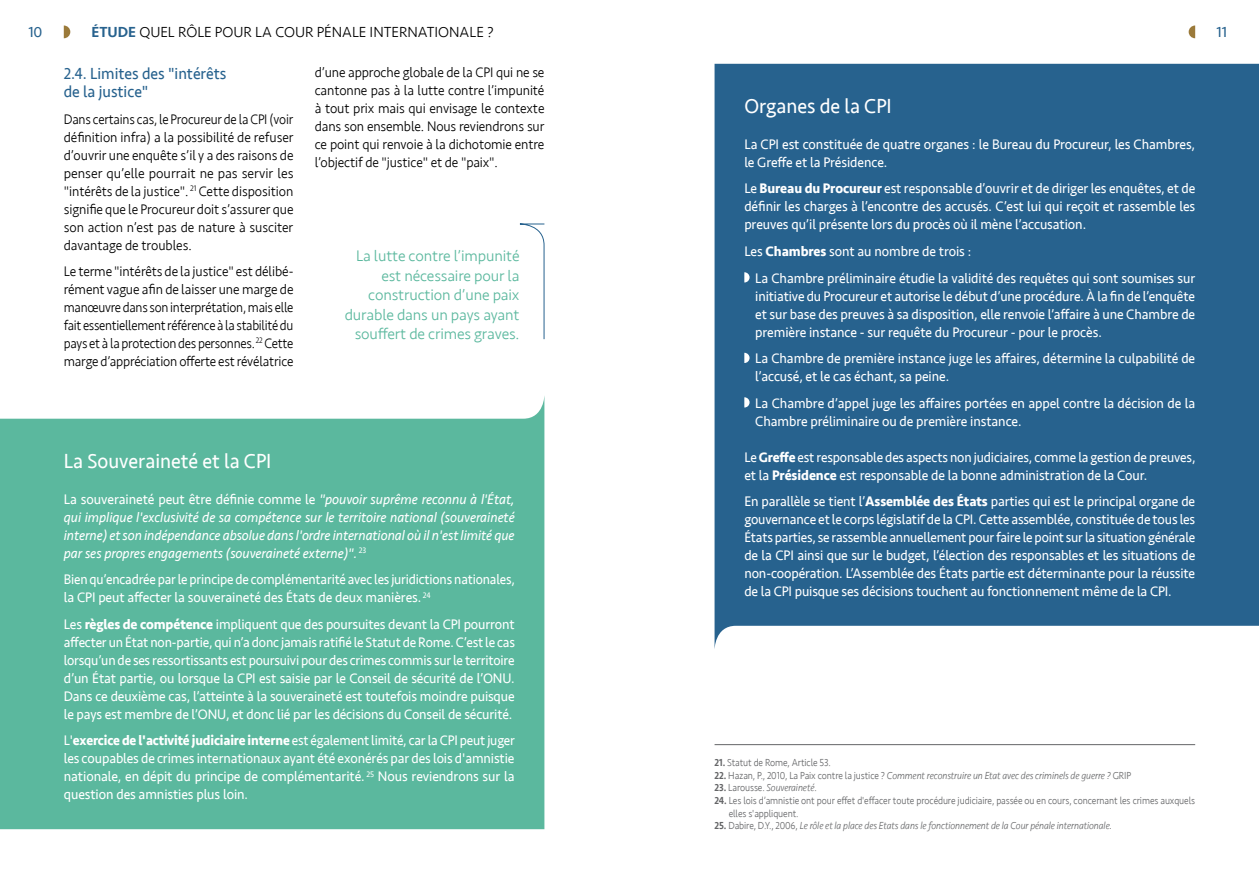
<style>
.page{position:relative;width:1259px;height:893px;background:#fff}
.page>*{position:absolute;margin:0;border:0;box-sizing:border-box;transform-origin:0 0}
.t1{font:21px "Seravek";color:#fff;scale:.95 1}
.t2{font:16.5px/18px "Seravek";color:#27628e;scale:.95 1}
.t3{font:300 15.75px/19.5px "Seravek";letter-spacing:-.01em;color:#5bb89e;text-align:right}
.t4{font:300 15px "Seravek";color:#000}
.t5{font:15px "Seravek";color:#27628e}
.t6{font:14.25px/18px "Seravek";letter-spacing:-.005em;color:#fff;scale:.95 1}
.t7{font:300 14.25px/18px "Seravek";letter-spacing:-.01em;color:#000;text-align:justify;scale:.95 1}
.t8{font:14.25px/18px "Seravek";letter-spacing:-.005em;color:#fff;text-align:justify;scale:.93 1}
.t9{font:300 14.25px/18px "Seravek";letter-spacing:-.01em;color:#000;text-align:justify;scale:.91 1}
.t10{font:italic 14.25px/18px "Seravek";letter-spacing:-.005em;color:#fff;text-align:justify;scale:.96 1}
.t11{font:14.25px/18px "Seravek";letter-spacing:-.005em;color:#fff;text-align:justify;scale:.94 1}
.t12{font:14.25px/18px "Seravek";letter-spacing:-.005em;color:#fff;scale:.92 1}
.t13{font:italic 300 10.5px "Seravek";letter-spacing:-.01em;color:#646567;scale:.9 1}
.t14{font:300 10.5px/12.6px "Seravek";letter-spacing:-.01em;color:#646567;scale:.9 1}
.s1{font-weight:500;color:#27628e}
.s2{font-weight:700}
.s3{font-style:normal}
.s4{font-weight:500}
.s5{font-weight:500;font-style:normal}
</style>
<div class="page">
<svg style="left:64px;top:25px;width:6px;height:13px"></svg>
<div style="left:714px;top:64px;width:545px;height:585px;background:#27628e"></div>
<svg style="left:1188px;top:25px;width:7px;height:13px"></svg>
<hr style="left:714px;top:744px;width:481px;height:1px;background:#646567">
<div style="left:0;top:399px;width:544px;height:430px;background:#5bb89e"></div>
<svg style="left:744px;top:272px;width:5px;height:11px"></svg>
<svg style="left:744px;top:353px;width:5px;height:10px"></svg>
<svg style="left:744px;top:397px;width:5px;height:11px"></svg>
<svg style="left:519px;top:223px;width:26px;height:117px"></svg>
<p class="t5" style="left:28px;top:20px;width:16px">10</p>
<p class="t4" style="left:92px;top:23px;width:404px"><span class="s1">ÉTUDE</span> QUEL RÔLE POUR LA COUR PÉNALE INTERNATIONALE ?</p>
<p class="t5" style="left:1216px;top:20px;width:12px">11</p>
<p class="t2" style="left:64px;top:65px;width:173px">2.4. Limites des "intérêts de la justice"</p>
<p class="t9" style="left:64px;top:110px;width:254px">Dans certains cas, le Procureur de la CPI (voir définition infra) a la possibilité de refuser d’ouvrir une enquête s’il y a des raisons de penser qu’elle pourrait ne pas servir les "intérêts de la justice". <sup>21</sup> Cette disposition signifie que le Procureur doit s’assurer que son action n’est pas de nature à susciter davantage de troubles.</p>
<p class="t7" style="left:64px;top:263px;width:243px">Le terme "intérêts de la justice" est délibé&shy;rément vague afin de laisser une marge de manœuvre dans son interprétation, mais elle fait essentiellement référence à la stabilité du pays et à la protection des personnes. <sup>22</sup> Cette marge d’appréciation offerte est révélatrice</p>
<p class="t7" style="left:315px;top:63px;width:243px">d’une approche globale de la CPI qui ne se cantonne pas à la lutte contre l’impunité à tout prix mais qui envisage le contexte dans son ensemble. Nous reviendrons sur ce point qui renvoie à la dichotomie entre l’objectif de "justice" et de "paix".</p>
<h1 class="t1" style="left:744px;top:90px;width:157px">Organes de la CPI</h1>
<p class="t6" style="left:744px;top:135px;width:476px">La CPI est constituée de quatre organes : le Bureau du Procureur, les Chambres, le Greffe et la Présidence.</p>
<p class="t6" style="left:744px;top:180px;width:476px;text-align:justify">Le <span class="s2">Bureau du Procureur</span> est responsable d’ouvrir et de diriger les enquêtes, et de définir les charges à l’encontre des accusés. C’est lui qui reçoit et rassemble les preuves qu’il présente lors du procès où il mène l’accusation.</p>
<p class="t6" style="left:755px;top:238px;width:465px;line-height:26.5px;text-indent:-11px">Les <span class="s2">Chambres</span> sont au nombre de trois :<br>La Chambre préliminaire étudie la validité des requêtes qui sont soumises sur</p>
<p class="t11" style="left:755px;top:287px;width:469px">initiative du Procureur et autorise le début d’une procédure. À la fin de l’enquête et sur base des preuves à sa disposition, elle renvoie l’affaire à une Chambre de première instance - sur requête du Procureur - pour le procès.</p>
<p class="t6" style="left:755px;top:349px;width:465px">La Chambre de première instance juge les affaires, détermine la culpabilité de l’accusé, et le cas échant, sa peine.</p>
<p class="t6" style="left:755px;top:394px;width:465px">La Chambre d’appel juge les affaires portées en appel contre la décision de la<br>Chambre préliminaire ou de première instance.</p>
<p class="t8" style="left:744px;top:448px;width:486px">Le <span class="s2">Greffe</span> est responsable des aspects non judiciaires, comme la gestion de preuves, et la <span class="s2">Présidence</span> est responsable de la bonne administration de la Cour.</p>
<p class="t6" style="left:744px;top:492px;width:476px;text-align:justify">En parallèle se tient l’<span class="s2">Assemblée des États</span> parties qui est le principal organe de gouvernance et le corps législatif de la CPI. Cette assemblée, constituée de tous les États parties, se rassemble annuellement pour faire le point sur la situation générale de la CPI ainsi que sur le budget, l’élection des responsables et les situations de non-coopération. L’Assemblée des États partie est déterminante pour la réussite de la CPI puisque ses décisions touchent au fonctionnement même de la CPI.</p>
<p class="t3" style="left:345px;top:246px;width:176px">La lutte contre l’impunité est nécessaire pour la construction d’une paix durable dans un pays ayant souffert de crimes graves.</p>
<h1 class="t1" style="left:64px;top:445px;width:220px">La Souveraineté et la CPI</h1>
<p class="t10" style="left:64px;top:490px;width:471px"><span class="s3">La souveraineté peut être définie comme le</span> "pouvoir suprême reconnu à l'État, qui implique l'exclusivité de sa compétence sur le territoire national (souveraineté interne) et son indépendance absolue dans l'ordre international où il n'est limité que par ses propres engagements (souveraineté externe)". <sup>23</sup></p>
<p class="t12" style="left:64px;top:571px;width:492px">Bien qu’encadrée par le principe de complémentarité avec les juridictions nationales, la CPI peut affecter la souveraineté des États de deux manières. <sup>24</sup></p>
<p class="t6" style="left:64px;top:615px;width:476px;text-align:justify">Les <span class="s2">règles de compétence</span> impliquent que des poursuites devant la CPI pourront affecter un État non-partie, qui n’a donc jamais ratifié le Statut de Rome. C’est le cas lorsqu’un de ses ressortissants est poursuivi pour des crimes commis sur le territoire d’un État partie, ou lorsque la CPI est saisie par le Conseil de sécurité de l’ONU.<br>Dans ce deuxième cas, l’atteinte à la souveraineté est toutefois moindre puisque le pays est membre de l’ONU, et donc lié par les décisions du Conseil de sécurité.</p>
<p class="t8" style="left:64px;top:732px;width:486px">L'<span class="s2">exercice de l'activité judiciaire interne</span> est également limité, car la CPI peut juger les coupables de crimes internationaux ayant été exonérés par des lois d'amnistie nationale, en dépit du principe de complémentarité. <sup>25</sup> Nous reviendrons sur la question des amnisties plus loin.</p>
<p class="t14" style="left:714px;top:757px;width:131px"><span class="s4">21.</span> Statut de Rome, Article 53.</p>
<p class="t13" style="left:714px;top:769px;width:464px"><span class="s5">22.</span> <span class="s3">Hazan, P., 2010, La Paix contre la justice ?</span> Comment reconstruire un Etat avec des criminels de guerre ? <span class="s3">GRIP</span></p>
<p class="t13" style="left:714px;top:782px;width:115px"><span class="s5">23.</span> <span class="s3">Larousse.</span> Souveraineté<span class="s3">.</span></p>
<p class="t14" style="left:728px;top:794px;width:520px;text-indent:-14px"><span class="s4">24.</span> Les lois d’amnistie ont pour effet d'effacer toute procédure judiciaire, passée ou en cours, concernant les crimes auxquels elles s'appliquent.</p>
<p class="t13" style="left:714px;top:819px;width:443px"><span class="s5">25.</span> <span class="s3">Dabire, D.Y., 2006,</span> Le rôle et la place des Etats dans le fonctionnement de la Cour pénale internationale.</p>
</div>
